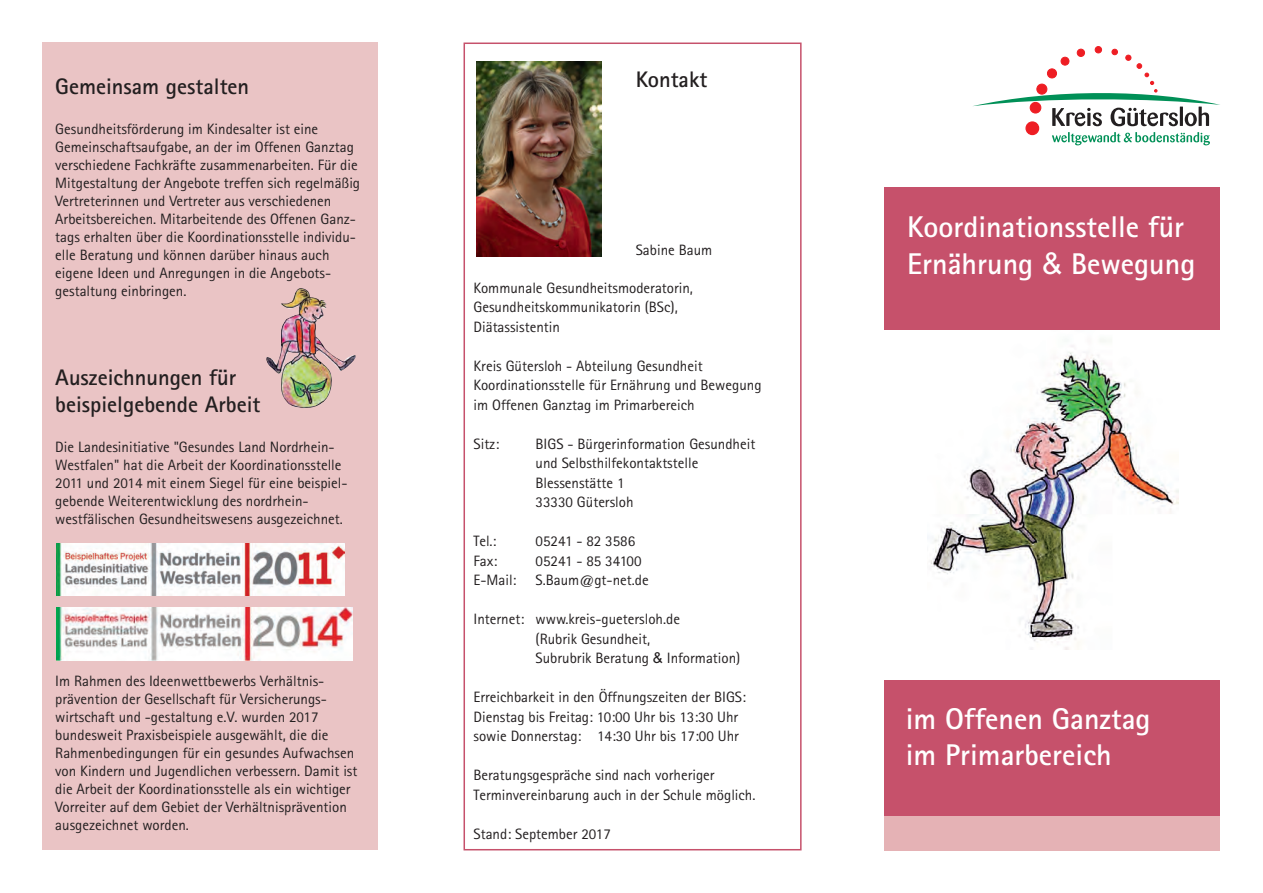
<style>
.page{position:relative;width:1263px;height:893px;background:#fff}
.page>*{position:absolute;margin:0;border:0;box-sizing:border-box;transform-origin:0 0}
.t1{font:700 30px/36.8px "Rotis Sans Serif";color:#fff}
.t2{font:700 22.5px/27px "Rotis Sans Serif";color:#231f20}
.t3{font:15px/18px "Rotis Sans Serif";color:#231f20}
.s1{font-family:"Arial"}
.s2{font-family:"Arial PL";font-weight:400}
</style>
<div class="page">
<div style="left:43px;top:43px;width:335px;height:807px;background:#eac4c5"></div>
<div style="left:884px;top:187px;width:336px;height:663px;background:#c6516b"></div>
<div style="left:1095px;top:46px;width:7px;height:7px;border:1px solid #ee1d23;border-radius:50%"></div>
<div style="left:1026px;top:122px;width:13px;height:13px;background:#ee1d23;border-radius:50%"></div>
<div style="left:1025px;top:121px;width:14px;height:14px;border:1px solid #ee1d23;border-radius:50%"></div>
<svg style="left:1052px;top:132px;width:158px;height:13px"></svg>
<svg style="left:973px;top:47px;width:247px;height:79px"></svg>
<div style="left:884px;top:816px;width:336px;height:34px;background:#e5b2b5"></div>
<div style="left:876px;top:330px;width:358px;height:349px;background:#fff"></div>
<img style="left:930px;top:339px;width:248px;height:310px">
<img style="left:266px;top:288px;width:90px;height:120px">
<div style="left:463px;top:43px;width:338px;height:807px;border:2px solid #c6516b"></div>
<img style="left:56px;top:543px;width:289px;height:53px">
<img style="left:56px;top:608px;width:296px;height:53px">
<img style="left:476px;top:62px;width:126px;height:194px">
<h2 class="t2" style="left:55px;top:75px;width:195px">Gemeinsam gestalten</h2>
<p class="t3" style="left:55px;top:121px;width:306px">Gesundheitsförderung im Kindesalter ist eine Gemeinschaftsaufgabe, an der im Offenen Ganztag verschiedene Fachkräfte zusammenarbeiten. Für die Mitgestaltung der Angebote treffen sich regelmäßig Vertreterinnen und Vertreter aus verschiedenen Arbeitsbereichen. Mitarbeitende des Offenen Ganz&shy;tags erhalten über die Koordinationsstelle individu&shy;elle Beratung und können darüber hinaus auch eigene Ideen und Anregungen in die Angebots&shy;gestaltung einbringen.</p>
<h2 class="t2" style="left:55px;top:366px;width:207px">Auszeichnungen für beispielgebende Arbeit</h2>
<p class="t3" style="left:55px;top:439px;width:294px">Die Landesinitiative "Gesundes Land Nordrhein-Westfalen" hat die Arbeit der Koordinationsstelle 2011 und 2014 mit einem Siegel für eine beispiel&shy;gebende Weiterentwicklung des nordrhein&shy;westfälischen Gesundheitswesens ausgezeichnet.</p>
<p class="t3" style="left:55px;top:673px;width:304px">Im Rahmen des Ideenwettbewerbs Verhältnis&shy;prävention der Gesellschaft für Versicherungs&shy;wirtschaft und -gestaltung e.V. wurden 2017 bundesweit Praxisbeispiele ausgewählt, die die Rahmenbedingungen für ein gesundes Aufwachsen von Kindern und Jugendlichen verbessern. Damit ist die Arbeit der Koordinationsstelle als ein wichtiger Vorreiter auf dem Gebiet der Verhältnisprävention ausgezeichnet worden.</p>
<h2 class="t2" style="left:636px;top:68px;width:73px">Kontakt</h2>
<p class="t3" style="left:636px;top:243px;width:78px">Sabine Baum</p>
<p class="t3" style="left:473px;top:280px;width:221px;line-height:19.5px">Kommunale Gesundheitsmoderatorin,<br>Gesundheitskommunikatorin (BSc),<br>Diätassistentin</p>
<p class="t3" style="left:473px;top:358px;width:290px;line-height:19.5px">Kreis Gütersloh - Abteilung Gesundheit<br>Koordinationsstelle für Ernährung und Bewegung im Offenen Ganztag im Primarbereich</p>
<p class="t3" style="left:473px;top:436px;width:27px">Sitz:</p>
<p class="t3" style="left:535px;top:436px;width:221px;line-height:19.5px">BIGS - Bürgerinformation Gesundheit und Selbsthilfekontaktstelle<br>Blessenstätte 1<br>33330 Gütersloh</p>
<p class="t3" style="left:473px;top:534px;width:24px">Tel.:</p>
<p class="t3" style="left:535px;top:534px;width:101px">05241 - 82 3586</p>
<p class="t3" style="left:473px;top:553px;width:25px">Fax:</p>
<p class="t3" style="left:535px;top:553px;width:108px">05241 - 85 34100</p>
<p class="t3" style="left:473px;top:573px;width:44px">E-Mail:</p>
<p class="t3" style="left:536px;top:573px;width:115px">S.Baum@gt-net.de</p>
<p class="t3" style="left:535px;top:611px;width:206px;line-height:19.5px;text-indent:-62px">Internet: www.kreis-guetersloh.de<br>(Rubrik Gesundheit,<br>Subrubrik Beratung <span class="s1">&amp;</span> Information)</p>
<p class="t3" style="left:473px;top:689px;width:274px;line-height:19.5px">Erreichbarkeit in den Öffnungszeiten der BIGS:<br>Dienstag bis Freitag: 10:00 Uhr bis 13:30 Uhr sowie Donnerstag: 14:30 Uhr bis 17:00 Uhr</p>
<p class="t3" style="left:473px;top:767px;width:283px;line-height:19.5px">Beratungsgespräche sind nach vorheriger<br>Terminvereinbarung auch in der Schule möglich.</p>
<p class="t3" style="left:473px;top:826px;width:139px">Stand: September 2017</p>
<h1 class="t1" style="left:907px;top:211px;width:290px">Koordinationsstelle für<br>Ernährung <span class="s2">&amp;</span> Bewegung</h1>
<h1 class="t1" style="left:906px;top:704px;width:246px;line-height:36px">im Offenen Ganztag im Primarbereich</h1>
</div>
